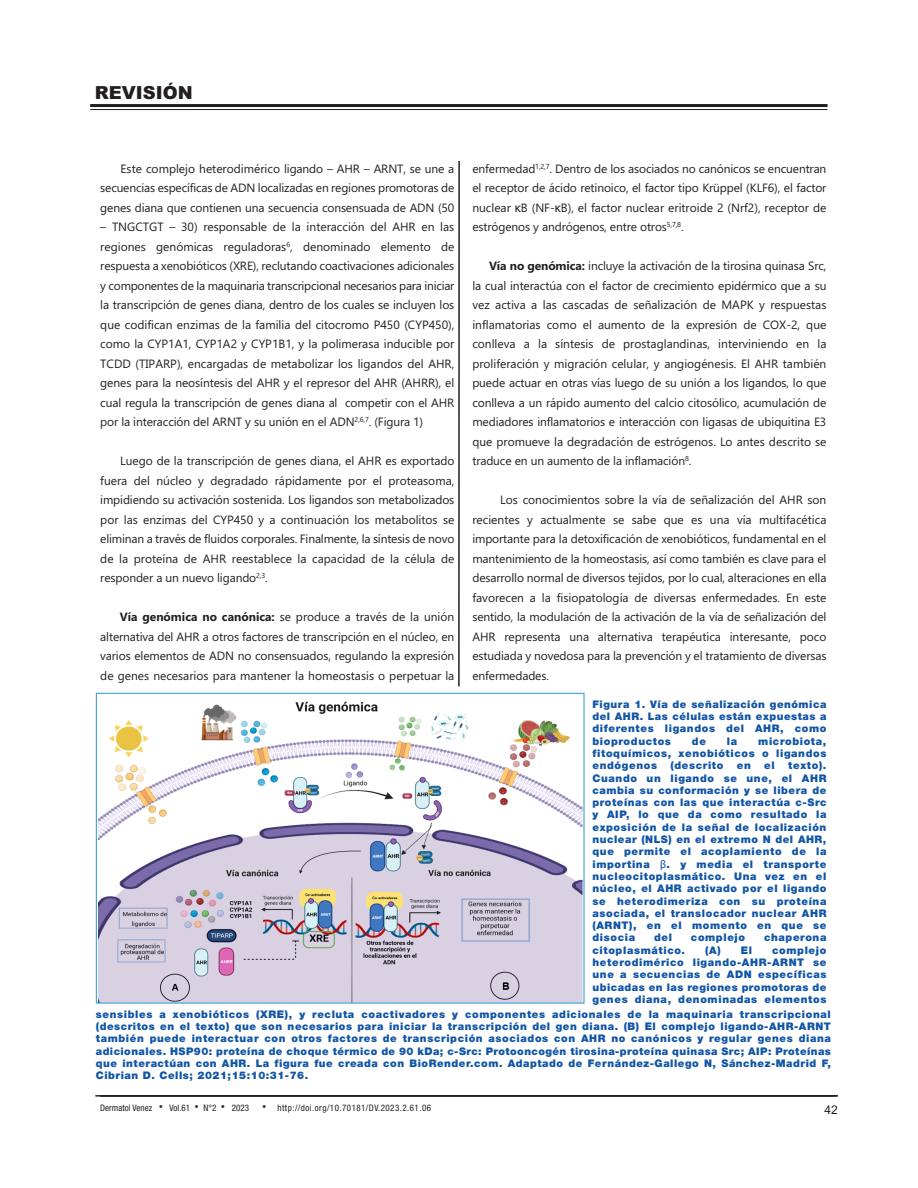
<style>
.page{position:relative;width:918px;height:1188px;background:#fff}
.page>*{position:absolute;margin:0;border:0;box-sizing:border-box;transform-origin:0 0}
.t1{font:900 18px "Arial";color:#231f20}
.t2{font:12px/19.5px "Gadugi";letter-spacing:-.01em;color:#231f20;text-align:justify}
.t3{font:12px "Arial";color:#231f20}
.t4{font:900 10.5px/12.3px "Helvetica Neue LT Std";letter-spacing:.06em;color:#1155a6;text-align:justify}
.t5{font:condensed 9px "Helvetica Neue LT Std";letter-spacing:.05em;color:#231f20}
.t6{font:condensed 9px "Helvetica Neue LT Std";color:#231f20}
.s1{font-weight:700}
.s2{font-family:"Tahoma"}
.s3{font-family:"Tahoma";font-weight:400}
</style>
<div class="page">
<hr style="left:90px;top:104px;width:738px;height:3px;background:#231f20">
<hr style="left:90px;top:109px;width:738px;height:1px;background:#231f20">
<hr style="left:95px;top:1095px;width:738px;height:2px;background:#231f20">
<hr style="left:100px;top:1095px;width:738px;height:2px;background:#231f20">
<img style="left:98px;top:701px;width:485px;height:301px">
<div style="left:96px;top:693px;width:489px;height:311px;border:1px solid #3ca3db"></div>
<hr style="left:458px;top:161px;width:2px;height:525px;background:#231f20">
<h1 class="t1" style="left:95px;top:82px;width:99px">REVISIÓN</h1>
<p class="t2" style="left:100px;top:159px;width:356px;text-indent:20px">Este complejo heterodimérico ligando – AHR – ARNT, se une a secuencias específicas de ADN localizadas en regiones promotoras de genes diana que contienen una secuencia consensuada de ADN (50</p>
<p class="t2" style="left:100px;top:217px;width:356px">– TNGCTGT – 30) responsable de la interacción del AHR en las regiones genómicas reguladoras<sup>6</sup>, denominado elemento de respuesta a xenobióticos (XRE), reclutando coactivaciones adicionales y componentes de la maquinaria transcripcional necesarios para iniciar la transcripción de genes diana, dentro de los cuales se incluyen los que codifican enzimas de la familia del citocromo P450 (CYP450), como la CYP1A1, CYP1A2 y CYP1B1, y la polimerasa inducible por TCDD (TIPARP), encargadas de metabolizar los ligandos del AHR, genes para la neosíntesis del AHR y el represor del AHR (AHRR), el cual regula la transcripción de genes diana al competir con el AHR por la interacción del ARNT y su unión en el ADN<sup>2,6,7</sup>. (Figura 1)</p>
<p class="t2" style="left:100px;top:451px;width:356px;text-indent:20px">Luego de la transcripción de genes diana, el AHR es exportado fuera del núcleo y degradado rápidamente por el proteasoma, impidiendo su activación sostenida. Los ligandos son metabolizados por las enzimas del CYP450 y a continuación los metabolitos se eliminan a través de fluidos corporales. Finalmente, la síntesis de novo de la proteína de AHR reestablece la capacidad de la célula de responder a un nuevo ligando<sup>2,3</sup>.</p>
<p class="t2" style="left:100px;top:607px;width:356px;text-indent:19px"><span class="s1">Vía genómica no canónica:</span> se produce a través de la unión alternativa del AHR a otros factores de transcripción en el núcleo, en varios elementos de ADN no consensuados, regulando la expresión de genes necesarios para mantener la homeostasis o perpetuar la</p>
<p class="t2" style="left:472px;top:159px;width:356px">enfermedad<sup>1,2,7</sup>. Dentro de los asociados no canónicos se encuentran el receptor de ácido retinoico, el factor tipo Krüppel (KLF6), el factor nuclear <span class="s2">κ</span>B (NF-<span class="s2">κ</span>B), el factor nuclear eritroide 2 (Nrf2), receptor de estrógenos y andrógenos, entre otros<sup>5,7,8</sup>.</p>
<p class="t2" style="left:472px;top:256px;width:356px;text-indent:17px"><span class="s1">Vía no genómica:</span> incluye la activación de la tirosina quinasa Src, la cual interactúa con el factor de crecimiento epidérmico que a su vez activa a las cascadas de señalización de MAPK y respuestas inflamatorias como el aumento de la expresión de COX-2, que conlleva a la síntesis de prostaglandinas, interviniendo en la proliferación y migración celular, y angiogénesis. El AHR también puede actuar en otras vías luego de su unión a los ligandos, lo que conlleva a un rápido aumento del calcio citosólico, acumulación de mediadores inflamatorios e interacción con ligasas de ubiquitina E3 que promueve la degradación de estrógenos. Lo antes descrito se traduce en un aumento de la inflamación<sup>8</sup>.</p>
<p class="t2" style="left:472px;top:490px;width:356px;text-indent:28px">Los conocimientos sobre la vía de señalización del AHR son recientes y actualmente se sabe que es una vía multifacética importante para la detoxificación de xenobióticos, fundamental en el mantenimiento de la homeostasis, así como también es clave para el desarrollo normal de diversos tejidos, por lo cual, alteraciones en ella favorecen a la fisiopatología de diversas enfermedades. En este sentido, la modulación de la activación de la vía de señalización del AHR representa una alternativa terapéutica interesante, poco estudiada y novedosa para la prevención y el tratamiento de diversas enfermedades.</p>
<p class="t4" style="left:593px;top:699px;width:235px">Figura 1. Vía de señalización genómica del AHR. Las células están expuestas a diferentes ligandos del AHR, como bioproductos</p>
<p class="t4" style="left:593px;top:736px;width:235px;text-indent:166px">microbiota, fitoquímicos, xenobióticos o ligandos endógenos</p>
<p class="t4" style="left:692px;top:736px;width:16px">de</p>
<p class="t4" style="left:727px;top:736px;width:12px">la</p>
<p class="t4" style="left:593px;top:760px;width:235px;text-indent:196px">texto).<br>Cuando un ligando se une, el AHR cambia su conformación y se libera de proteínas con las que interactúa c-Src y AIP, lo que da como resultado la exposición de la señal de localización nuclear (NLS) en el extremo N del AHR, que permite el acoplamiento de la importina <span class="s3">β</span>. y media el transporte nucleocitoplasmático. Una vez en el núcleo, el AHR activado por el ligando se heterodimeriza con su proteína asociada, el translocador nuclear AHR (ARNT), en el momento en que se disocia</p>
<p class="t4" style="left:670px;top:760px;width:55px">(descrito</p>
<p class="t4" style="left:737px;top:760px;width:16px">en</p>
<p class="t4" style="left:764px;top:760px;width:12px">el</p>
<p class="t4" style="left:654px;top:932px;width:19px">del</p>
<p class="t4" style="left:691px;top:932px;width:56px">complejo</p>
<p class="t4" style="left:764px;top:932px;width:64px">chaperona</p>
<p class="t4" style="left:593px;top:945px;width:94px">citoplasmático.</p>
<p class="t4" style="left:705px;top:945px;width:48px">(A) El</p>
<p class="t4" style="left:593px;top:945px;width:235px;text-indent:180px">complejo heterodimérico ligando-AHR-ARNT se une a secuencias de ADN específicas ubicadas en las regiones promotoras de genes diana, denominadas elementos</p>
<p class="t4" style="left:96px;top:1009px;width:737px">sensibles a xenobióticos (XRE), y recluta coactivadores y componentes adicionales de la maquinaria transcripcional (descritos en el texto) que son necesarios para iniciar la transcripción del gen diana. (B) El complejo ligando-AHR-ARNT también puede interactuar con otros factores de transcripción asociados con AHR no canónicos y regular genes diana adicionales. HSP90: proteína de choque térmico de 90 kDa; c-Src: Protooncogén tirosina-proteína quinasa Src; AIP: Proteínas que interactúan con AHR. La figura fue creada con BioRender.com. Adaptado de Fernández-Gallego N, Sánchez-Madrid F, Cibrian D. Cells; 2021;15:10:31-76.</p>
<p class="t6" style="left:100px;top:1105px;width:53px">Dermatol Venez</p>
<p class="t5" style="left:170px;top:1105px;width:22px">Vol.61</p>
<p class="t5" style="left:203px;top:1105px;width:14px">N°2</p>
<p class="t5" style="left:232px;top:1105px;width:19px">2023</p>
<p class="t5" style="left:278px;top:1105px;width:155px">http://doi.org/10.70181/DV.2023.2.61.06</p>
<p class="t3" style="left:824px;top:1103px;width:15px">42</p>
</div>
